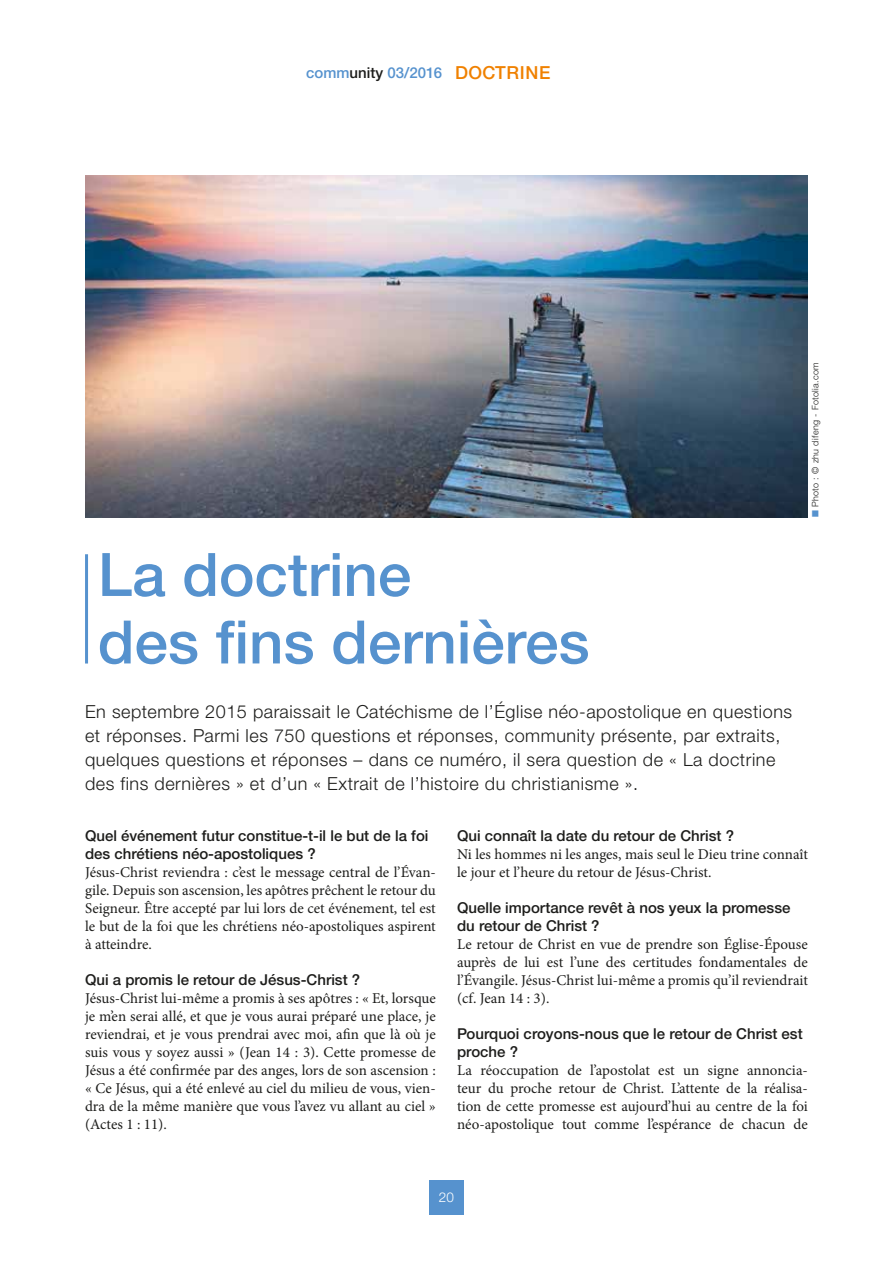
<style>
.page{position:relative;width:893px;height:1263px;background:#fff}
.page>*{position:absolute;margin:0;border:0;box-sizing:border-box;transform-origin:0 0}
.t1{font:500 60px/67.5px "Helvetica Neue LTW1 G";color:#5692ce}
.t2{font:300 18px/24px "Helvetica Neue LTW1 G";letter-spacing:.03em;color:#1d1d1b}
.t3{font:15px/18px "Minion Pro";letter-spacing:-.005em;color:#1d1d1b;text-align:justify}
.t4{font:500 15px/18px "Helvetica Neue LTW1 G";color:#1d1d1b}
.t5{font:500 15px "Helvetica Neue LTW1 G";color:#5692ce}
.t6{font:300 13.5px "Helvetica Neue LTW1 G";color:#fff}
.t7{font:300 9px "Helvetica Neue LTW1 G";letter-spacing:.04em;color:#1d1d1b}
.s1{color:#1d1d1b}
.s2{font-size:18px;color:#f08100}
.s3{color:#5692ce}
</style>
<div class="page">
<div style="left:429px;top:1180px;width:34px;height:34px;background:#5692ce"></div>
<img style="left:85px;top:175px;width:723px;height:342px">
<hr style="left:85px;top:554px;width:3px;height:109px;background:#5692ce">
<p class="t5" style="left:306px;top:63px;width:246px">comm<span class="s1">unity</span> 03/2016 <span class="s2">DOCTRINE</span></p>
<h1 class="t1" style="left:98px;top:541px;width:493px">La doctrine<br>des fins dernières</h1>
<p class="t2" style="left:85px;top:700px;width:709px">En septembre 2015 paraissait le Catéchisme de l’Église néo-apostolique en questions et réponses. Parmi les 750 questions et réponses, community présente, par extraits, quelques questions et réponses – dans ce numéro, il sera question de « La doctrine des fins dernières » et d’un « Extrait de l’histoire du christianisme ».</p>
<p class="t7" style="left:810px;top:517px;width:157px;rotate:-90deg"><span class="s3">■</span> Photo : © zhu difeng - Fotolia.com</p>
<p class="t4" style="left:85px;top:827px;width:345px">Quel événement futur constitue-t-il le but de la foi des chrétiens néo-apostoliques ?</p>
<p class="t3" style="left:85px;top:863px;width:352px">Jésus-Christ reviendra : c’est le message central de l’Évan&shy;gile. Depuis son ascension, les apôtres prêchent le retour du Seigneur. Être accepté par lui lors de cet événement, tel est le but de la foi que les chrétiens néo-apostoliques aspirent à atteindre.</p>
<p class="t4" style="left:85px;top:971px;width:277px">Qui a promis le retour de Jésus-Christ ?</p>
<p class="t3" style="left:85px;top:989px;width:352px">Jésus-Christ lui-même a promis à ses apôtres : « Et, lorsque je m’en serai allé, et que je vous aurai préparé une place, je reviendrai, et je vous prendrai avec moi, afin que là où je suis vous y soyez aussi » (Jean 14 : 3). Cette promesse de Jésus a été confirmée par des anges, lors de son ascension : « Ce Jésus, qui a été enlevé au ciel du milieu de vous, vien&shy;dra de la même manière que vous l’avez vu allant au ciel » (Actes 1 : 11).</p>
<p class="t4" style="left:457px;top:827px;width:278px">Qui connaît la date du retour de Christ ?</p>
<p class="t3" style="left:457px;top:845px;width:352px">Ni les hommes ni les anges, mais seul le Dieu trine connaît le jour et l’heure du retour de Jésus-Christ.</p>
<p class="t4" style="left:457px;top:899px;width:335px">Quelle importance revêt à nos yeux la promesse du retour de Christ ?</p>
<p class="t3" style="left:457px;top:935px;width:352px">Le retour de Christ en vue de prendre son Église-Épouse auprès de lui est l’une des certitudes fondamentales de l’Évangile. Jésus-Christ lui-même a promis qu’il reviendrait (cf. Jean 14 : 3).</p>
<p class="t4" style="left:457px;top:1025px;width:347px">Pourquoi croyons-nous que le retour de Christ est proche ?</p>
<p class="t3" style="left:457px;top:1061px;width:352px">La réoccupation de l’apostolat est un signe annoncia&shy;teur du proche retour de Christ. L’attente de la réalisa&shy;tion de cette promesse est aujourd’hui au centre de la foi néo-apostolique tout comme l’espérance de chacun de</p>
<p class="t6" style="left:439px;top:1189px;width:17px">20</p>
</div>
